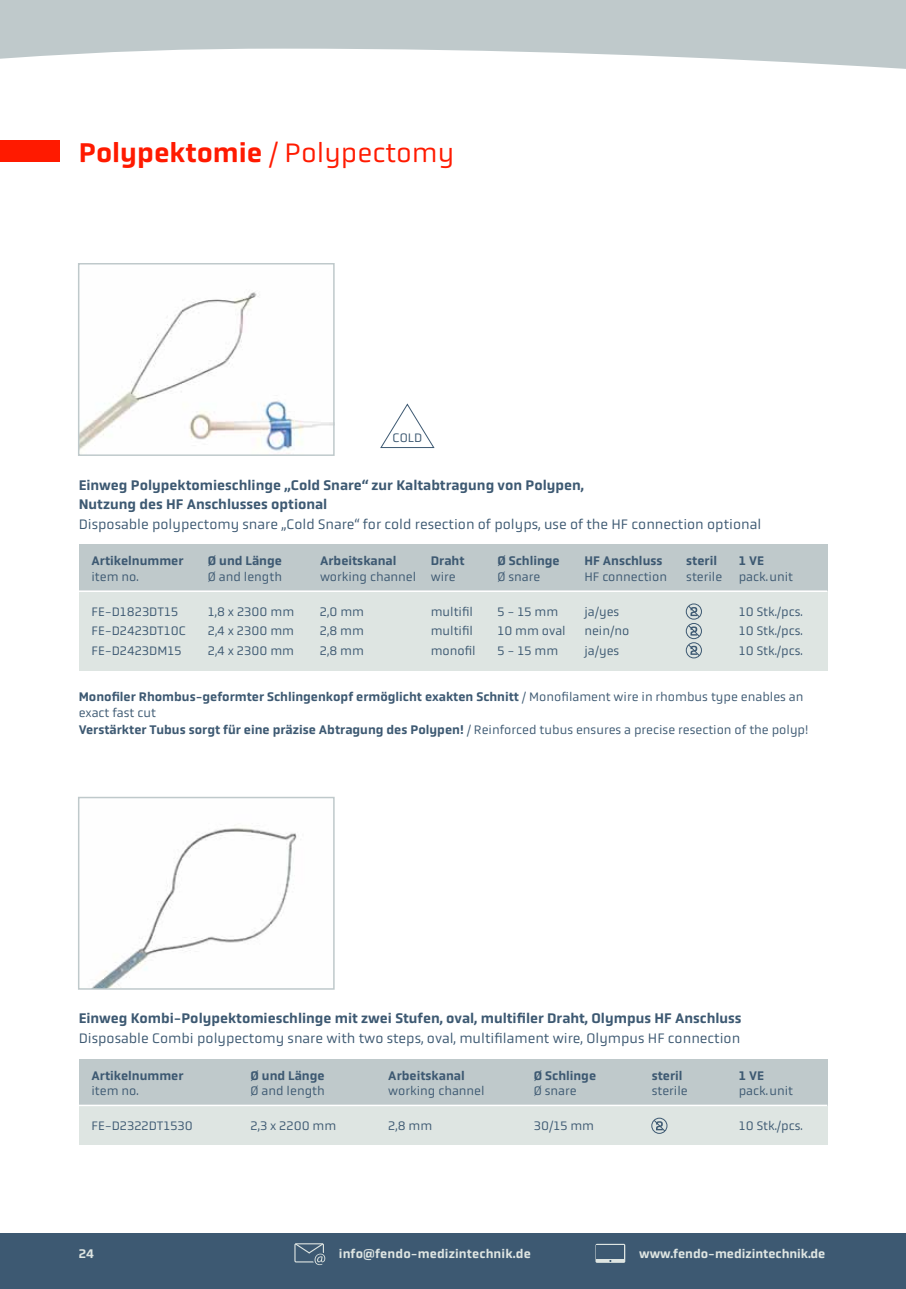
<style>
.page{position:relative;width:906px;height:1289px;background:#fff}
.page>*{position:absolute;margin:0;border:0;box-sizing:border-box;transform-origin:0 0}
.t1{font:500 27.75px "Obvia";color:#ff1a00}
.t2{font:500 14.25px/19.5px "Obvia";color:#3d5972}
.t3{font:14.25px "Obvia";color:#3d5972}
.t4{font:12.75px/19.5px "Obvia";color:#3d5972}
.t5{font:500 12.75px/16.5px "Obvia";color:#3d5972}
.t6{font:500 12.75px "Obvia";letter-spacing:.01em;color:#dee5e2}
.s1{font-weight:400}
</style>
<div class="page">
<img style="left:81px;top:292px;width:251px;height:159px">
<div style="left:0;top:141px;width:60px;height:21px;background:#ff1a00"></div>
<div style="left:0;top:1233px;width:906px;height:55px;background:#3d5972"></div>
<svg style="left:294px;top:1243px;width:32px;height:21px"></svg>
<svg style="left:595px;top:1243px;width:30px;height:19px"></svg>
<div style="left:596px;top:1244px;width:28px;height:14px;background:#3d5972"></div>
<div style="left:0;top:0;width:906px;height:119px;background:#bfc9cb"></div>
<svg style="left:0;top:49px;width:906px;height:70px;background:#fafafa"></svg>
<img style="left:93px;top:828px;width:204px;height:158px">
<div style="left:78px;top:796px;width:257px;height:193px;border:2px solid #bfc9cb"></div>
<div style="left:79px;top:1105px;width:748px;height:40px;background:#dee5e2"></div>
<div style="left:79px;top:1058px;width:748px;height:47px;background:#bfc9cb"></div>
<div style="left:651px;top:1117px;width:16px;height:16px;border:1px solid #3d5972;border-radius:50%"></div>
<svg style="left:653px;top:1119px;width:12px;height:12px"></svg>
<hr style="left:79px;top:1104px;width:748px;height:2px;background:#fff">
<div style="left:78px;top:263px;width:257px;height:193px;border:2px solid #bfc9cb"></div>
<div style="left:79px;top:591px;width:748px;height:79px;background:#dee5e2"></div>
<div style="left:79px;top:544px;width:748px;height:47px;background:#bfc9cb"></div>
<hr style="left:79px;top:590px;width:748px;height:2px;background:#fff">
<svg style="left:380px;top:403px;width:55px;height:45px"></svg>
<div style="left:686px;top:603px;width:16px;height:16px;border:1px solid #3d5972;border-radius:50%"></div>
<svg style="left:688px;top:605px;width:12px;height:12px"></svg>
<div style="left:686px;top:623px;width:16px;height:16px;border:1px solid #3d5972;border-radius:50%"></div>
<svg style="left:688px;top:624px;width:12px;height:13px"></svg>
<div style="left:686px;top:642px;width:16px;height:16px;border:1px solid #3d5972;border-radius:50%"></div>
<svg style="left:688px;top:644px;width:12px;height:12px"></svg>
<h1 class="t1" style="left:79px;top:136px;width:377px">Polypektomie <span class="s1">/ Polypectomy</span></h1>
<p class="t4" style="left:392px;top:428px;width:31px">COLD</p>
<p class="t2" style="left:79px;top:475px;width:507px">Einweg Polypektomieschlinge „Cold Snare“ zur Kaltabtragung von Polypen,<br>Nutzung des HF Anschlusses optional</p>
<p class="t3" style="left:79px;top:515px;width:684px">Disposable polypectomy snare „Cold Snare“ for cold resection of polyps, use of the HF connection optional</p>
<p class="t5" style="left:91px;top:553px;width:94px">Artikelnummer</p>
<p class="t4" style="left:91px;top:566px;width:49px">item no.</p>
<p class="t5" style="left:208px;top:553px;width:76px">Ø und Länge</p>
<p class="t4" style="left:208px;top:566px;width:76px">Ø and length</p>
<p class="t5" style="left:320px;top:553px;width:78px">Arbeitskanal</p>
<p class="t4" style="left:320px;top:566px;width:98px">working channel</p>
<p class="t5" style="left:431px;top:553px;width:35px">Draht</p>
<p class="t4" style="left:431px;top:566px;width:26px">wire</p>
<p class="t5" style="left:497px;top:553px;width:64px">Ø Schlinge</p>
<p class="t4" style="left:497px;top:566px;width:44px">Ø snare</p>
<p class="t5" style="left:584px;top:553px;width:80px">HF Anschluss</p>
<p class="t4" style="left:584px;top:566px;width:84px">HF connection</p>
<p class="t5" style="left:686px;top:553px;width:32px">steril</p>
<p class="t4" style="left:686px;top:566px;width:37px">sterile</p>
<p class="t5" style="left:738px;top:553px;width:27px">1 VE</p>
<p class="t4" style="left:738px;top:566px;width:56px">pack.unit</p>
<p class="t4" style="left:584px;top:601px;width:46px">ja/yes nein/no ja/yes</p>
<p class="t4" style="left:91px;top:601px;width:96px">FE-D1823DT15<br>FE-D2423DT10C<br>FE-D2423DM15</p>
<p class="t4" style="left:738px;top:601px;width:66px;text-align:justify">10 Stk./pcs.<br>10 Stk./pcs.<br>10 Stk./pcs.</p>
<p class="t4" style="left:431px;top:601px;width:47px">multifil multifil monofil</p>
<p class="t4" style="left:208px;top:601px;width:88px;text-align:justify">1,8 x 2300 mm 2,4 x 2300 mm 2,4 x 2300 mm</p>
<p class="t4" style="left:320px;top:601px;width:46px;text-align:justify">2,0 mm 2,8 mm 2,8 mm</p>
<p class="t4" style="left:497px;top:601px;width:70px">5 - 15 mm<br>10 mm oval<br>5 - 15 mm</p>
<p class="t5" style="left:79px;top:688px;width:731px">Monofiler Rhombus-geformter Schlingenkopf ermöglicht exakten Schnitt <span class="s1">/ Monofilament wire in rhombus type enables an exact fast cut<br></span>Verstärkter Tubus sorgt für eine präzise Abtragung des Polypen! <span class="s1">/ Reinforced tubus ensures a precise resection of the polyp!</span></p>
<p class="t2" style="left:79px;top:1008px;width:664px">Einweg Kombi-Polypektomieschlinge mit zwei Stufen, oval, multifiler Draht, Olympus HF Anschluss</p>
<p class="t3" style="left:79px;top:1029px;width:663px">Disposable Combi polypectomy snare with two steps, oval, multifilament wire, Olympus HF connection</p>
<p class="t5" style="left:652px;top:1067px;width:32px">steril</p>
<p class="t4" style="left:652px;top:1080px;width:37px">sterile</p>
<p class="t5" style="left:250px;top:1067px;width:76px">Ø und Länge</p>
<p class="t4" style="left:250px;top:1080px;width:76px">Ø and length</p>
<p class="t5" style="left:534px;top:1067px;width:64px">Ø Schlinge</p>
<p class="t4" style="left:534px;top:1080px;width:44px">Ø snare</p>
<p class="t5" style="left:388px;top:1067px;width:78px">Arbeitskanal</p>
<p class="t4" style="left:388px;top:1080px;width:98px">working channel</p>
<p class="t5" style="left:91px;top:1067px;width:94px">Artikelnummer</p>
<p class="t4" style="left:91px;top:1080px;width:49px">item no.</p>
<p class="t5" style="left:738px;top:1067px;width:27px">1 VE</p>
<p class="t4" style="left:738px;top:1080px;width:56px">pack.unit</p>
<p class="t4" style="left:91px;top:1115px;width:103px">FE-D2322DT1530</p>
<p class="t4" style="left:738px;top:1115px;width:66px">10 Stk./pcs.</p>
<p class="t4" style="left:534px;top:1115px;width:62px">30/15 mm</p>
<p class="t4" style="left:388px;top:1115px;width:46px">2,8 mm</p>
<p class="t4" style="left:250px;top:1115px;width:87px">2,3 x 2200 mm</p>
<p class="t6" style="left:79px;top:1246px;width:17px">24</p>
<p class="t6" style="left:339px;top:1246px;width:193px">info@fendo-medizintechnik.de</p>
<p class="t6" style="left:639px;top:1246px;width:188px">www.fendo-medizintechnik.de</p>
</div>
